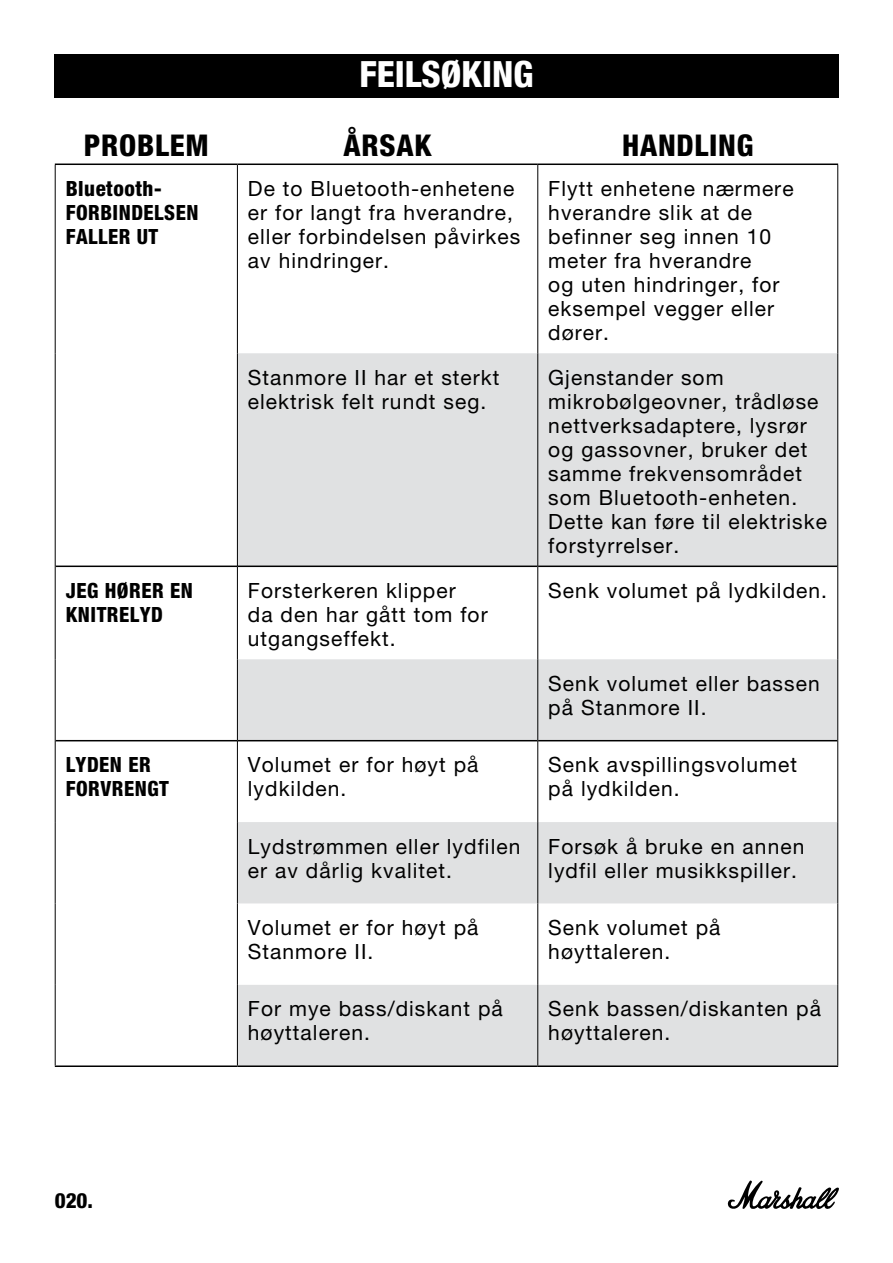
<style>
.page{position:relative;width:893px;height:1263px;background:#fff}
.page>*{position:absolute;margin:0;border:0;box-sizing:border-box;transform-origin:0 0}
.t1{font:800 condensed 36px "Helvetica Neue LT Com";color:#fff}
.t2{font:800 condensed 30px "Helvetica Neue LT Std";letter-spacing:.025em;color:#000}
.t3{font:21px/24px "Helvetica Neue LT Pro";letter-spacing:.05em;color:#000}
.t4{font:800 condensed 21px/24px "Helvetica Neue LT Std";letter-spacing:.025em;color:#000}
</style>
<div class="page">
<svg style="left:727px;top:1180px;width:112px;height:29px"></svg>
<svg style="left:238px;top:353px;width:599px;height:712px;fill:#e0e1e2"></svg>
<hr style="left:56px;top:565px;width:181px;height:2px;background:#000">
<hr style="left:56px;top:740px;width:181px;height:1px;background:#000">
<hr style="left:55px;top:1065px;width:182px;height:2px;background:#000">
<hr style="left:55px;top:164px;width:182px;height:1px;background:#000">
<hr style="left:237px;top:164px;width:301px;height:1px;background:#000">
<hr style="left:538px;top:164px;width:300px;height:1px;background:#000">
<hr style="left:238px;top:565px;width:299px;height:2px;background:#000">
<hr style="left:538px;top:565px;width:299px;height:2px;background:#000">
<hr style="left:238px;top:740px;width:299px;height:1px;background:#000">
<hr style="left:538px;top:740px;width:299px;height:1px;background:#000">
<hr style="left:237px;top:1065px;width:301px;height:2px;background:#000">
<hr style="left:538px;top:1065px;width:300px;height:2px;background:#000">
<hr style="left:55px;top:165px;width:1px;height:188px;background:#000">
<hr style="left:55px;top:353px;width:1px;height:213px;background:#000">
<hr style="left:55px;top:566px;width:1px;height:93px;background:#000">
<hr style="left:55px;top:659px;width:1px;height:82px;background:#000">
<hr style="left:55px;top:741px;width:1px;height:81px;background:#000">
<hr style="left:55px;top:822px;width:1px;height:81px;background:#000">
<hr style="left:55px;top:903px;width:1px;height:82px;background:#000">
<hr style="left:55px;top:985px;width:1px;height:80px;background:#000">
<hr style="left:237px;top:165px;width:1px;height:188px;background:#000">
<hr style="left:537px;top:165px;width:1px;height:188px;background:#000">
<hr style="left:837px;top:165px;width:1px;height:188px;background:#000">
<hr style="left:237px;top:353px;width:1px;height:213px;background:#000">
<hr style="left:537px;top:353px;width:1px;height:213px;background:#000">
<hr style="left:837px;top:353px;width:1px;height:213px;background:#000">
<hr style="left:237px;top:566px;width:1px;height:93px;background:#000">
<hr style="left:537px;top:566px;width:1px;height:93px;background:#000">
<hr style="left:837px;top:566px;width:1px;height:93px;background:#000">
<hr style="left:237px;top:659px;width:1px;height:82px;background:#000">
<hr style="left:537px;top:659px;width:1px;height:82px;background:#000">
<hr style="left:837px;top:659px;width:1px;height:82px;background:#000">
<hr style="left:237px;top:741px;width:1px;height:81px;background:#000">
<hr style="left:537px;top:741px;width:1px;height:81px;background:#000">
<hr style="left:837px;top:741px;width:1px;height:81px;background:#000">
<hr style="left:237px;top:822px;width:1px;height:81px;background:#000">
<hr style="left:537px;top:822px;width:1px;height:81px;background:#000">
<hr style="left:837px;top:822px;width:1px;height:81px;background:#000">
<hr style="left:237px;top:903px;width:1px;height:82px;background:#000">
<hr style="left:537px;top:903px;width:1px;height:82px;background:#000">
<hr style="left:837px;top:903px;width:1px;height:82px;background:#000">
<hr style="left:237px;top:985px;width:1px;height:80px;background:#000">
<hr style="left:537px;top:985px;width:1px;height:80px;background:#000">
<hr style="left:837px;top:985px;width:1px;height:80px;background:#000">
<div style="left:54px;top:54px;width:785px;height:44px;background:#000"></div>
<h1 class="t1" style="left:359px;top:52px;width:176px">FEILSØKING</h1>
<h2 class="t2" style="left:84px;top:127px;width:127px">PROBLEM</h2>
<h2 class="t2" style="left:344px;top:127px;width:89px">ÅRSAK</h2>
<h2 class="t2" style="left:622px;top:127px;width:133px">HANDLING</h2>
<p class="t4" style="left:66px;top:176px;width:134px">Bluetooth-<br>FORBINDELSEN<br>FALLER UT</p>
<p class="t3" style="left:248px;top:176px;width:274px">De to Bluetooth-enhetene er for langt fra hverandre, eller forbindelsen påvirkes av hindringer.</p>
<p class="t3" style="left:548px;top:176px;width:247px">Flytt enhetene nærmere hverandre slik at de befinner seg innen 10 meter fra hverandre<br>og uten hindringer, for eksempel vegger eller dører.</p>
<p class="t3" style="left:248px;top:365px;width:253px">Stanmore II har et sterkt elektrisk felt rundt seg.</p>
<p class="t3" style="left:548px;top:365px;width:280px">Gjenstander som mikrobølgeovner, trådløse nettverksadaptere, lysrør og gassovner, bruker det samme frekvensområdet som Bluetooth-enheten.<br>Dette kan føre til elektriske forstyrrelser.</p>
<p class="t4" style="left:66px;top:578px;width:129px">JEG HØRER EN<br>KNITRELYD</p>
<p class="t3" style="left:248px;top:578px;width:241px">Forsterkeren klipper<br>da den har gått tom for utgangseffekt.</p>
<p class="t3" style="left:548px;top:578px;width:280px">Senk volumet på lydkilden.</p>
<p class="t3" style="left:548px;top:671px;width:273px">Senk volumet eller bassen på Stanmore II.</p>
<p class="t4" style="left:66px;top:752px;width:105px">LYDEN ER<br>FORVRENGT</p>
<p class="t3" style="left:248px;top:752px;width:232px">Volumet er for høyt på lydkilden.</p>
<p class="t3" style="left:548px;top:752px;width:250px">Senk avspillingsvolumet på lydkilden.</p>
<p class="t3" style="left:248px;top:834px;width:274px">Lydstrømmen eller lydfilen er av dårlig kvalitet.</p>
<p class="t3" style="left:548px;top:834px;width:258px">Forsøk å bruke en annen lydfil eller musikkspiller.</p>
<p class="t3" style="left:248px;top:915px;width:232px">Volumet er for høyt på<br>Stanmore II.</p>
<p class="t3" style="left:548px;top:915px;width:174px">Senk volumet på høyttaleren.</p>
<p class="t3" style="left:248px;top:996px;width:256px">For mye bass/diskant på høyttaleren.</p>
<p class="t3" style="left:548px;top:996px;width:274px">Senk bassen/diskanten på høyttaleren.</p>
<p class="t4" style="left:55px;top:1188px;width:40px">020.</p>
</div>
